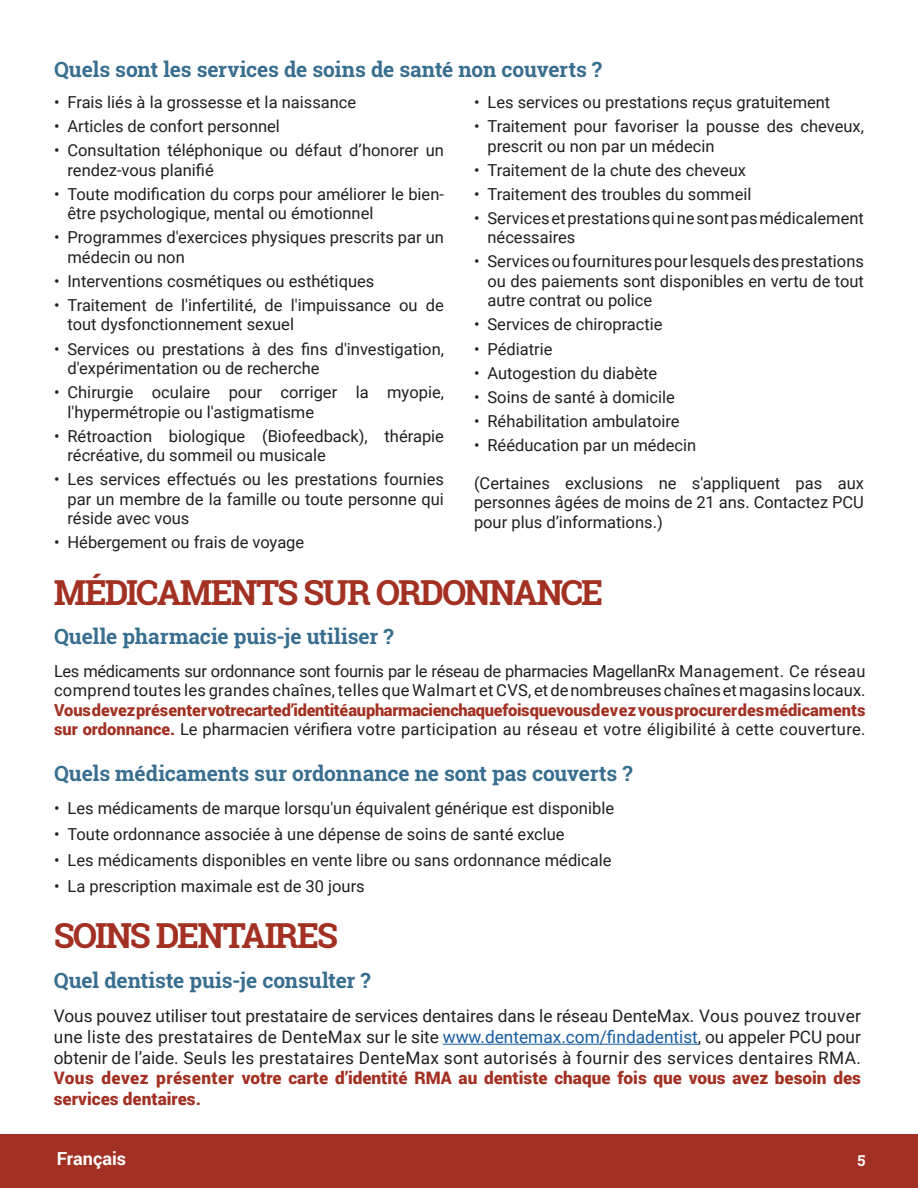
<style>
.page{position:relative;width:918px;height:1188px;background:#fff}
.page>*{position:absolute;margin:0;border:0;box-sizing:border-box;transform-origin:0 0}
.Chapter_Header{font:700 34.5px "Roboto Slab";letter-spacing:-.055em;color:#a33123}
.Header_2{font:700 21px "Roboto Slab";letter-spacing:-.005em;color:#386e8f}
.Body_Copy{font:700 18px "Roboto";color:#fff}
.Body_Copy-2{font:17.25px/20.7px "Roboto";letter-spacing:.02em;color:#231f20;text-align:justify}
.Body_Copy-3{font:16.5px/19.5px "Roboto";color:#231f20}
.Body_Copy-4{font:700 15px "Roboto Slab";color:#fff}
.s1{font-weight:900;color:#a33123}
.s2{color:#175d9e}
</style>
<div class="page">
<div style="left:0;top:1134px;width:918px;height:54px;background:#a33123"></div>
<hr style="left:443px;top:1044px;width:255px;height:1px;background:#175d9e">
<p class="Header_2" style="left:54px;top:55px;width:550px">Quels sont les services de soins de santé non couverts ?</p>
<p class="Body_Copy-3" style="left:54px;top:92px;width:304px">• Frais liés à la grossesse et la naissance</p>
<p class="Body_Copy-3" style="left:54px;top:116px;width:227px">• Articles de confort personnel</p>
<p class="Body_Copy-3" style="left:68px;top:140px;width:378px;text-indent:-14px">• Consultation téléphonique ou défaut d’honorer un rendez-vous planifié</p>
<p class="Body_Copy-3" style="left:68px;top:183px;width:378px;text-indent:-14px">• Toute modification du corps pour améliorer le bien&shy;être psychologique, mental ou émotionnel</p>
<p class="Body_Copy-3" style="left:68px;top:227px;width:378px;text-indent:-14px">• Programmes d'exercices physiques prescrits par un médecin ou non</p>
<p class="Body_Copy-3" style="left:54px;top:271px;width:322px">• Interventions cosmétiques ou esthétiques</p>
<p class="Body_Copy-3" style="left:68px;top:295px;width:378px;text-indent:-14px">• Traitement de l'infertilité, de l'impuissance ou de tout dysfonctionnement sexuel</p>
<p class="Body_Copy-3" style="left:68px;top:338px;width:378px;text-indent:-14px">• Services ou prestations à des fins d'investigation, d'expérimentation ou de recherche</p>
<p class="Body_Copy-3" style="left:68px;top:382px;width:378px;text-indent:-14px">• Chirurgie oculaire pour corriger la myopie, l'hypermétropie ou l'astigmatisme</p>
<p class="Body_Copy-3" style="left:68px;top:426px;width:378px;text-indent:-14px">• Rétroaction biologique (Biofeedback), thérapie récréative, du sommeil ou musicale</p>
<p class="Body_Copy-3" style="left:68px;top:469px;width:378px;text-align:justify;text-indent:-14px">• Les services effectués ou les prestations fournies par un membre de la famille ou toute personne qui réside avec vous</p>
<p class="Body_Copy-3" style="left:54px;top:532px;width:252px">• Hébergement ou frais de voyage</p>
<p class="Body_Copy-3" style="left:474px;top:92px;width:358px">• Les services ou prestations reçus gratuitement</p>
<p class="Body_Copy-3" style="left:488px;top:116px;width:378px;text-indent:-14px">• Traitement pour favoriser la pousse des cheveux, prescrit ou non par un médecin</p>
<p class="Body_Copy-3" style="left:474px;top:159px;width:274px">• Traitement de la chute des cheveux</p>
<p class="Body_Copy-3" style="left:474px;top:183px;width:279px">• Traitement des troubles du sommeil</p>
<p class="Body_Copy-3" style="left:488px;top:208px;width:378px;text-indent:-14px">• Services et prestations qui ne sont pas médicalement nécessaires</p>
<p class="Body_Copy-3" style="left:488px;top:251px;width:378px;text-align:justify;text-indent:-14px">• Services ou fournitures pour lesquels des prestations ou des paiements sont disponibles en vertu de tout autre contrat ou police</p>
<p class="Body_Copy-3" style="left:474px;top:314px;width:190px">• Services de chiropractie</p>
<p class="Body_Copy-3" style="left:474px;top:338px;width:80px">• Pédiatrie</p>
<p class="Body_Copy-3" style="left:474px;top:362px;width:185px">• Autogestion du diabète</p>
<p class="Body_Copy-3" style="left:474px;top:387px;width:203px">• Soins de santé à domicile</p>
<p class="Body_Copy-3" style="left:474px;top:411px;width:207px">• Réhabilitation ambulatoire</p>
<p class="Body_Copy-3" style="left:474px;top:435px;width:224px">• Rééducation par un médecin</p>
<p class="Body_Copy-3" style="left:474px;top:472px;width:392px;text-align:justify">(Certaines exclusions ne s'appliquent pas aux personnes âgées de moins de 21 ans. Contactez PCU pour plus d’informations.)</p>
<p class="Chapter_Header" style="left:54px;top:569px;width:551px">MÉDICAMENTS SUR ORDONNANCE</p>
<p class="Header_2" style="left:54px;top:622px;width:341px">Quelle pharmacie puis-je utiliser ?</p>
<p class="Body_Copy-3" style="left:54px;top:661px;width:813px;text-align:justify">Les médicaments sur ordonnance sont fournis par le réseau de pharmacies MagellanRx Management. Ce réseau comprend toutes les grandes chaînes, telles que Walmart et CVS, et de nombreuses chaînes et magasins locaux.<br><span class="s1">Vous devez présenter votre carte d’identité au pharmacien chaque fois que vous devez vous procurer des médicaments sur ordonnance.</span> Le pharmacien vérifiera votre participation au réseau et votre éligibilité à cette couverture.</p>
<p class="Header_2" style="left:54px;top:759px;width:580px">Quels médicaments sur ordonnance ne sont pas couverts ?</p>
<p class="Body_Copy-3" style="left:54px;top:798px;width:562px">• Les médicaments de marque lorsqu'un équivalent générique est disponible</p>
<p class="Body_Copy-3" style="left:54px;top:824px;width:512px">• Toute ordonnance associée à une dépense de soins de santé exclue</p>
<p class="Body_Copy-3" style="left:54px;top:850px;width:559px">• Les médicaments disponibles en vente libre ou sans ordonnance médicale</p>
<p class="Body_Copy-3" style="left:54px;top:876px;width:312px">• La prescription maximale est de 30 jours</p>
<p class="Chapter_Header" style="left:54px;top:912px;width:286px">SOINS DENTAIRES</p>
<p class="Header_2" style="left:54px;top:966px;width:318px">Quel dentiste puis-je consulter ?</p>
<p class="Body_Copy-2" style="left:54px;top:1005px;width:809px">Vous pouvez utiliser tout prestataire de services dentaires dans le réseau DenteMax. Vous pouvez trouver une liste des prestataires de DenteMax sur le site <span class="s2">www.dentemax.com/findadentist</span>, ou appeler PCU pour obtenir de l’aide. Seuls les prestataires DenteMax sont autorisés à fournir des services dentaires RMA.<br><span class="s1">Vous devez présenter votre carte d’identité RMA au dentiste chaque fois que vous avez besoin des services dentaires.</span></p>
<p class="Body_Copy" style="left:57px;top:1146px;width:71px">Français</p>
<p class="Body_Copy-4" style="left:858px;top:1150px;width:9px">5</p>
</div>
